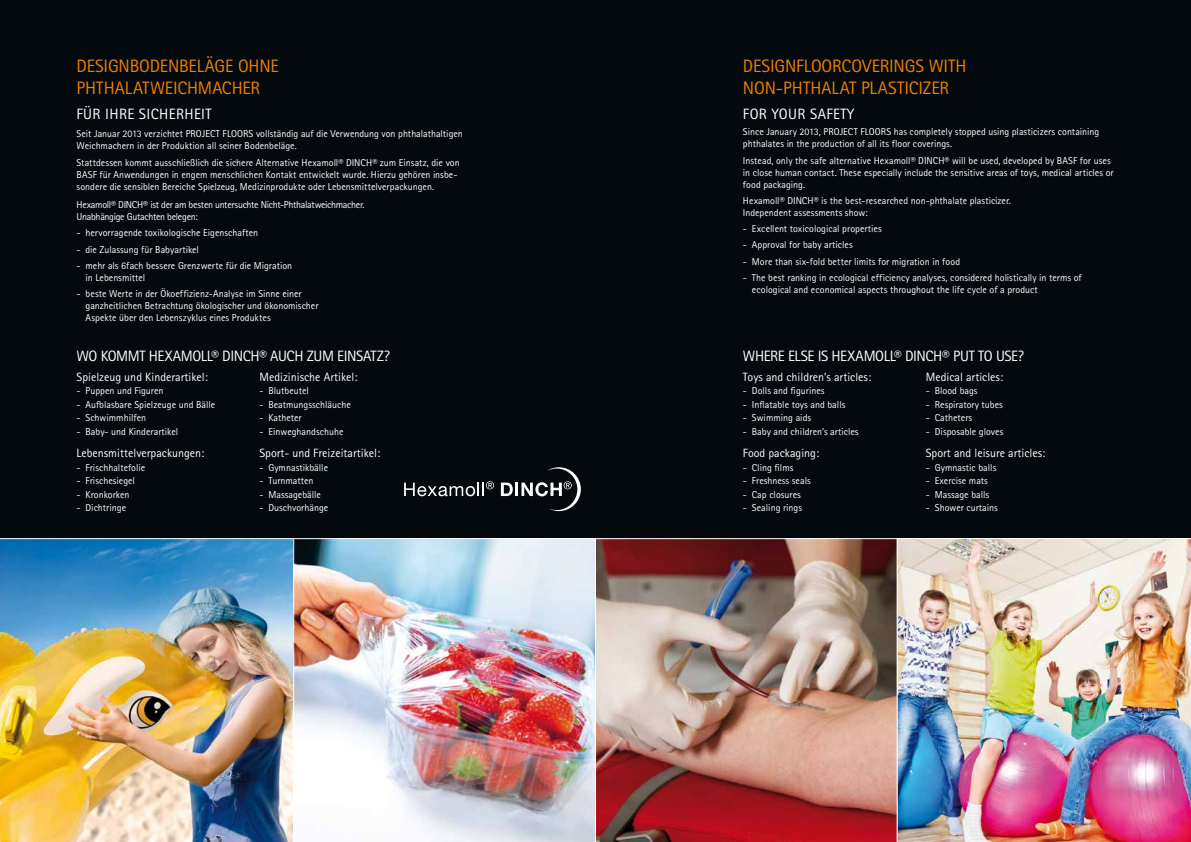
<style>
.page{position:relative;width:1191px;height:842px;background:#04090e}
.page>*{position:absolute;margin:0;border:0;box-sizing:border-box;transform-origin:0 0}
.t1{font:18px/21.6px "Agfa Rotis Sans Serif";letter-spacing:-.01em;color:#ee7f00}
.t2{font:15px "Agfa Rotis Sans Serif";letter-spacing:-.025em;color:#fff}
.t3{font:12px "Agfa Rotis Sans Serif";color:#fff}
.t4{font:10px/12px "Agfa Rotis Sans Serif";color:#fff}
.t5{font:10px/12px "Agfa Rotis Sans Serif";letter-spacing:-.03em;color:#fff}
</style>
<div class="page">
<img style="left:0;top:538px;width:293px;height:304px">
<img style="left:293px;top:538px;width:302px;height:304px">
<img style="left:595px;top:538px;width:302px;height:304px">
<img style="left:897px;top:538px;width:294px;height:304px">
<svg style="left:404px;top:481px;width:90px;height:15px"></svg>
<svg style="left:501px;top:467px;width:80px;height:44px"></svg>
<h1 class="t1" style="left:77px;top:55px;width:202px">Designbodenbeläge ohne<br>Phthalatweich</h1>
<h1 class="t1" style="left:198px;top:77px;width:25px">macher</h1>
<h2 class="t2" style="left:77px;top:105px;width:42px">Für Ihre</h2>
<h2 class="t2" style="left:139px;top:105px;width:16px">Sicherheit</h2>
<p class="t4" style="left:77px;top:127px;width:388px">Seit Januar 2013 verzichtet PROJECT FLOORS vollständig auf die Verwendung von phthalathaltigen<br>Weichmachern in der Produktion all seiner Bodenbeläge.</p>
<p class="t4" style="left:77px;top:157px;width:385px">Stattdessen kommt ausschließlich die sichere Alternative Hexamoll® DINCH® zum Einsatz, die von<br>BASF für Anwendungen in engem menschlichen Kontakt entwickelt wurde. Hierzu gehören insbe&shy;sondere die sensiblen Bereiche Spielzeug, Medizinprodukte oder Lebensmittelverpackungen.</p>
<p class="t5" style="left:77px;top:199px;width:289px">Hexamoll® DINCH® ist der am besten untersuchte N icht-Phthalatweichmacher.<br>U nabhängige Gutachten belegen:</p>
<p class="t4" style="left:77px;top:227px;width:183px">- hervorragende toxikologische Eigenschaften</p>
<p class="t4" style="left:77px;top:243px;width:124px">- die Zulassung für Babyartikel</p>
<p class="t4" style="left:86px;top:259px;width:208px;text-indent:-9px">- mehr als 6fach bessere Grenzwerte für die M igration in Lebensmittel</p>
<p class="t4" style="left:86px;top:288px;width:234px;text-indent:-9px">- beste Werte in der Ökoeffizienz-Analyse im Sinne einer ganzheitlichen Betrachtung ökologischer und ökonomischer<br>Aspekte über den Lebenszyklus eines Produktes</p>
<h2 class="t2" style="left:77px;top:347px;width:315px">Wo kommt Hexamoll® DINCH® auch zum Ei nsatz?</h2>
<p class="t3" style="left:259px;top:370px;width:99px">Medizinische Artikel:</p>
<p class="t4" style="left:259px;top:385px;width:51px">- Blutbeutel</p>
<p class="t4" style="left:259px;top:398px;width:93px">- Beatmungsschläuche</p>
<p class="t4" style="left:259px;top:412px;width:44px">- Katheter</p>
<p class="t4" style="left:259px;top:425px;width:85px">- Einweghandschuhe</p>
<p class="t3" style="left:259px;top:446px;width:122px">Sport- und Freizeitartikel:</p>
<p class="t4" style="left:259px;top:461px;width:70px">- Gymnastikbälle</p>
<p class="t4" style="left:259px;top:475px;width:56px">- Turnmatten</p>
<p class="t4" style="left:259px;top:488px;width:63px">- Massagebälle</p>
<p class="t4" style="left:259px;top:502px;width:70px">- Duschvorhänge</p>
<p class="t3" style="left:77px;top:370px;width:133px">Spielzeug und Kinderartikel:</p>
<p class="t4" style="left:77px;top:385px;width:88px">- Puppen und Figuren</p>
<p class="t4" style="left:77px;top:398px;width:140px">- Aufblasbare Spielzeuge und Bälle</p>
<p class="t4" style="left:77px;top:412px;width:71px">- Schwimmhilfen</p>
<p class="t4" style="left:77px;top:425px;width:103px">- Baby- und Kinderartikel</p>
<p class="t3" style="left:77px;top:446px;width:129px">Lebensmittelverpackungen:</p>
<p class="t4" style="left:77px;top:461px;width:70px">- Frischhaltefolie</p>
<p class="t4" style="left:77px;top:475px;width:60px">- Frischesiegel</p>
<p class="t4" style="left:77px;top:488px;width:55px">- Kronkorken</p>
<p class="t4" style="left:77px;top:502px;width:51px">- Dichtringe</p>
<h1 class="t1" style="left:743px;top:55px;width:64px">Designfloorco</h1>
<h1 class="t1" style="left:862px;top:55px;width:90px">veri ngs With</h1>
<h1 class="t1" style="left:743px;top:77px;width:59px">non-Phthalat</h1>
<h1 class="t1" style="left:861px;top:77px;width:9px">plastici</h1>
<h1 class="t1" style="left:923px;top:77px;width:18px">zer</h1>
<h2 class="t2" style="left:743px;top:105px;width:76px">For your safet</h2>
<h2 class="t2" style="left:847px;top:105px;width:9px">y</h2>
<p class="t4" style="left:743px;top:126px;width:358px">Since January 2013, PROJECT FLOORS has completely stopped using plasticizers containing phthalates in the production of all its floor coverings.</p>
<p class="t4" style="left:743px;top:154px;width:372px">Instead, only the safe alternative Hexamoll® DINCH® will be used, developed by BASF for uses in close human contact. These especially include the sensitive areas of toys, medical articles or food packaging.</p>
<p class="t4" style="left:743px;top:194px;width:269px">Hexamoll® DINCH® is the best-researched non-phthalate plasticizer.<br>Independent assessments show:</p>
<p class="t4" style="left:743px;top:223px;width:140px">- Excellent toxicological properties</p>
<p class="t4" style="left:743px;top:239px;width:111px">- Approval for baby articles</p>
<p class="t4" style="left:743px;top:255px;width:219px">- More than six-fold better limits for migration in food</p>
<p class="t4" style="left:752px;top:271px;width:331px;text-indent:-9px">- The best ranking in ecological efficiency analyses, considered holistically in terms of ecological and economical aspects throughout the life cycle of a product</p>
<h2 class="t2" style="left:743px;top:347px;width:21px">Where</h2>
<h2 class="t2" style="left:788px;top:347px;width:8px">else</h2>
<h2 class="t2" style="left:817px;top:347px;width:208px">is Hexamoll® DINCH® put to use?</h2>
<p class="t3" style="left:926px;top:370px;width:79px">Medical articles:</p>
<p class="t4" style="left:926px;top:385px;width:53px">- Blood bags</p>
<p class="t4" style="left:926px;top:398px;width:78px">- Respiratory tubes</p>
<p class="t4" style="left:926px;top:412px;width:48px">- Catheters</p>
<p class="t4" style="left:926px;top:425px;width:79px">- Disposable gloves</p>
<p class="t3" style="left:926px;top:446px;width:121px">Sport and leisure articles:</p>
<p class="t4" style="left:926px;top:461px;width:72px">- Gymnastic balls</p>
<p class="t4" style="left:926px;top:475px;width:64px">- Exercise mats</p>
<p class="t4" style="left:926px;top:488px;width:65px">- Massage balls</p>
<p class="t4" style="left:926px;top:502px;width:74px">- Shower curtains</p>
<p class="t3" style="left:743px;top:370px;width:130px">Toys and children’s articles:</p>
<p class="t4" style="left:743px;top:385px;width:83px">- Dolls and figurines</p>
<p class="t4" style="left:743px;top:398px;width:104px">- Inflatable toys and balls</p>
<p class="t4" style="left:743px;top:412px;width:70px">- Swimming aids</p>
<p class="t4" style="left:743px;top:425px;width:117px">- Baby and children’s articles</p>
<p class="t3" style="left:743px;top:446px;width:78px">Food packaging:</p>
<p class="t4" style="left:743px;top:461px;width:52px">- Cling films</p>
<p class="t4" style="left:743px;top:475px;width:69px">- Freshness seals</p>
<p class="t4" style="left:743px;top:488px;width:59px">- Cap closures</p>
<p class="t4" style="left:743px;top:502px;width:61px">- Sealing rings</p>
</div>
